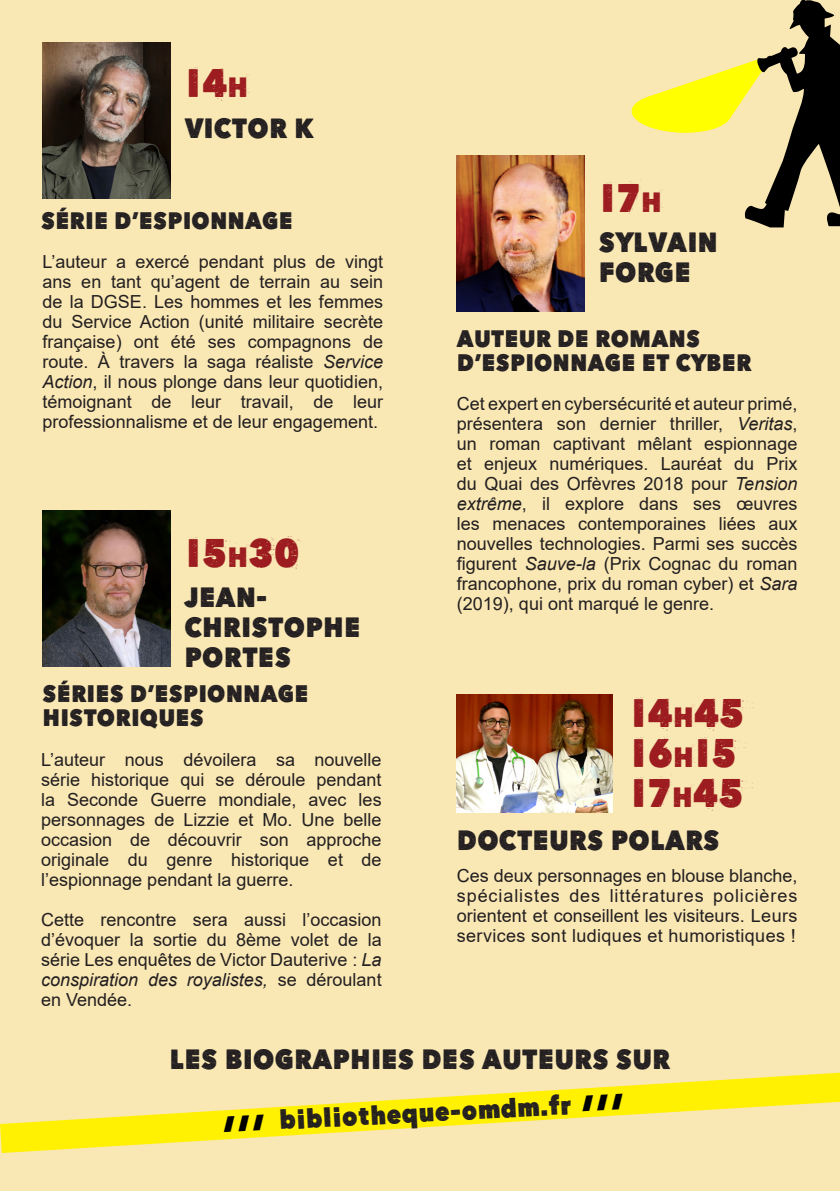
<style>
.page{position:relative;width:840px;height:1191px;background:#fff}
.page>*{position:absolute;margin:0;border:0;box-sizing:border-box;transform-origin:0 0}
.t1{font:900 condensed 41.4px "Helvetica Neue LT Std";color:#000}
.t2{font:40px "Here Just Now Out";color:#9c1c1f}
.t3{font:28px/30px "Here Just Now";color:#231f20}
.t4{font:24px "Here Just Now";color:#231f20}
.t5{font:18px/20px "Arial";color:#231f20;text-align:justify}
.s1{font-size:28px}
.s2{font-style:italic}
</style>
<div class="page">
<div style="left:0;top:0;width:839px;height:1191px;background:#f9e7b4"></div>
<img style="left:456px;top:156px;width:128px;height:156px">
<img style="left:43px;top:510px;width:127px;height:156px">
<img style="left:43px;top:43px;width:127px;height:155px">
<svg style="left:631px;top:0;width:208px;height:227px"></svg>
<img style="left:456px;top:694px;width:156px;height:118px">
<svg style="left:0;top:1072px;width:839px;height:81px"></svg>
<svg style="left:221px;top:1114px;width:44px;height:18px"></svg>
<svg style="left:579px;top:1093px;width:45px;height:18px"></svg>
<p class="t2" style="left:184px;top:59px;width:65px">14<span class="s1">h</span></p>
<p class="t3" style="left:184px;top:113px;width:131px">VICTOR K</p>
<p class="t4" style="left:41px;top:206px;width:253px">SÉRIE D'ESPIONNAGE</p>
<p class="t5" style="left:43px;top:252px;width:342px">L’auteur a exercé pendant plus de vingt ans en tant qu’agent de terrain au sein de la DGSE. Les hommes et les femmes du Service Action (unité militaire secrète française) ont été ses compagnons de route. À travers la saga réaliste <span class="s2">Service Action</span>, il nous plonge dans leur quotidien, témoignant de leur travail, de leur professionnalisme et de leur engagement.</p>
<p class="t2" style="left:184px;top:528px;width:116px">15<span class="s1">h</span>30</p>
<p class="t3" style="left:184px;top:581px;width:85px">JEAN-</p>
<p class="t3" style="left:184px;top:611px;width:178px">CHRISTOPHE</p>
<p class="t3" style="left:184px;top:641px;width:108px">PORTES</p>
<p class="t4" style="left:43px;top:678px;width:268px">SÉRIES D'ESPIONNAGE</p>
<p class="t4" style="left:43px;top:702px;width:163px">HISTORIQUES</p>
<p class="t5" style="left:41px;top:749px;width:342px">L’auteur nous dévoilera sa nouvelle série historique qui se déroule pendant la Seconde Guerre mondiale, avec les personnages de Lizzie et Mo. Une belle occasion de découvrir son approche originale du genre historique et de l’espionnage pendant la guerre.</p>
<p class="t5" style="left:41px;top:909px;width:342px">Cette rencontre sera aussi l’occasion d’évoquer la sortie du 8ème volet de la série Les enquêtes de Victor Dauterive : <span class="s2">La conspiration des royalistes,</span> se déroulant en Vendée.</p>
<p class="t2" style="left:598px;top:174px;width:64px">17<span class="s1">h</span></p>
<p class="t3" style="left:598px;top:227px;width:121px">SYLVAIN<br>FORGE</p>
<p class="t4" style="left:456px;top:324px;width:245px">AUTEUR DE ROMANS</p>
<p class="t4" style="left:456px;top:348px;width:296px">D'ESPIONNAGE ET CYBER</p>
<p class="t5" style="left:456px;top:394px;width:342px">Cet expert en cybersécurité et auteur primé, présentera son dernier thriller, <span class="s2">Veritas</span>, un roman captivant mêlant espionnage et enjeux numériques. Lauréat du Prix du Quai des Orfèvres 2018 pour <span class="s2">Tension extrême</span>, il explore dans ses œuvres les menaces contemporaines liées aux nouvelles technologies. Parmi ses succès figurent <span class="s2">Sauve-la</span> (Prix Cognac du roman francophone, prix du roman cyber) et <span class="s2">Sara </span>(2019), qui ont marqué le genre.</p>
<p class="t2" style="left:629px;top:688px;width:116px">14<span class="s1">h</span>45</p>
<p class="t2" style="left:629px;top:728px;width:108px">16<span class="s1">h</span>15</p>
<p class="t2" style="left:629px;top:768px;width:115px">17<span class="s1">h</span>45</p>
<p class="t3" style="left:456px;top:825px;width:264px">DOCTEURS POLARS</p>
<p class="t5" style="left:456px;top:865px;width:342px">Ces deux personnages en blouse blanche, spécialistes des littératures policières orientent et conseillent les visiteurs. Leurs services sont ludiques et humoristiques !</p>
<p class="t3" style="left:169px;top:1043px;width:502px">LES BIOGRAPHIES DES AUTEURS SUR</p>
<p class="t1" style="left:133px;top:1102px;width:191px;rotate:-3deg">/////////////</p>
<p class="t1" style="left:491px;top:1081px;width:191px;rotate:-3deg">/////////////</p>
<p class="t3" style="left:278px;top:1104px;width:294px;rotate:-3deg">bibliotheque-omdm.fr</p>
</div>
